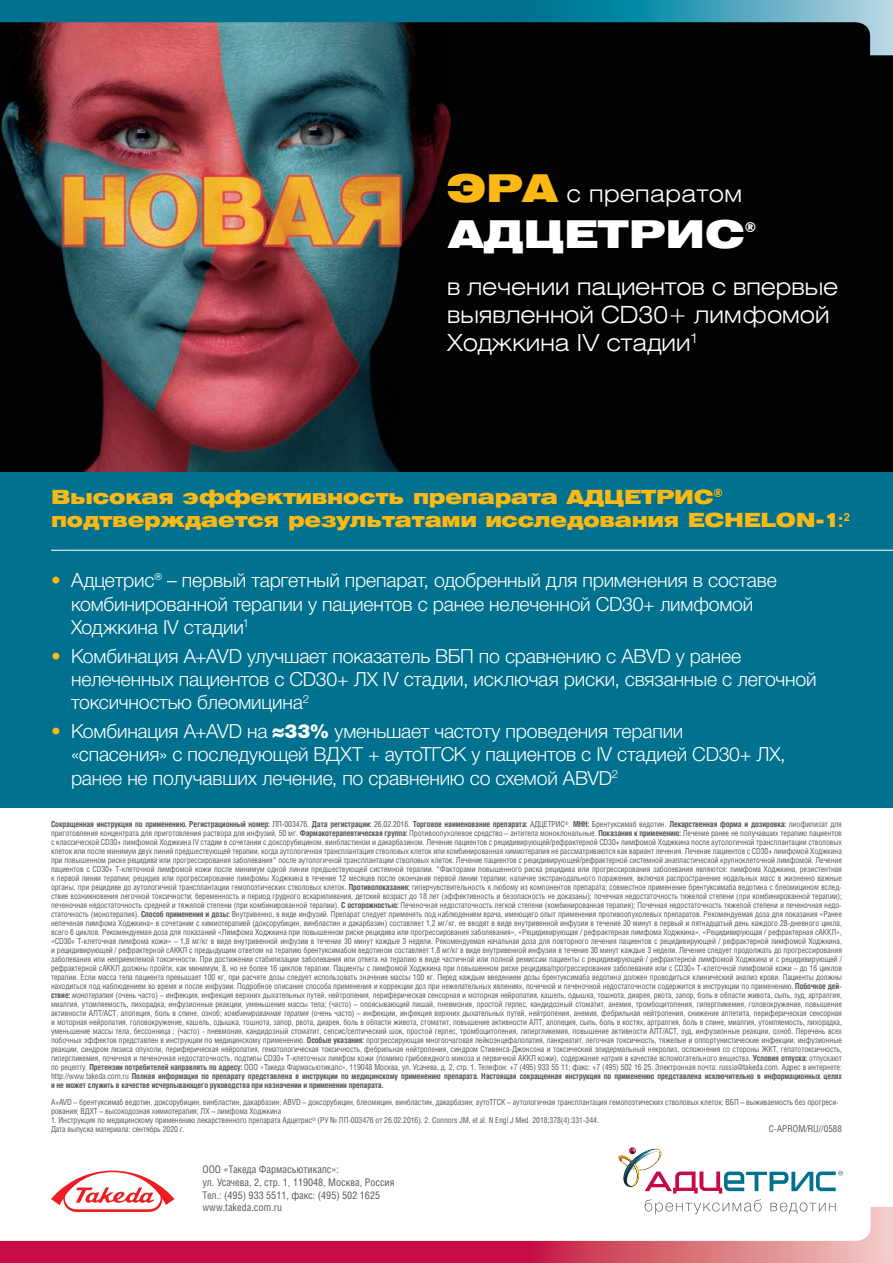
<style>
.page{position:relative;width:893px;height:1263px;background:#fff}
.page>*{position:absolute;margin:0;border:0;box-sizing:border-box;transform-origin:0 0}
.t1{font:38.1px "Helios Ext Black C";color:#fff}
.t2{font:23.55px/28.2px "Helios Ext Light C";letter-spacing:-.02em;color:#fff}
.t3{font:23.55px "Helios Ext Light C";color:#fff}
.t4{font:300 19.5px/23.4px "Helvetica Neue Cyr";letter-spacing:-.01em;color:#fff}
.t5{font:19.5px/23.4px "Helios Ext Black C";letter-spacing:-.01em;color:#fcb814}
.t6{font:13.5px "Helios Ext Black C";color:#fff}
.t7{font:10.5px/12.6px "Helios Cond C";color:#57585a}
.t8{font:9.45px "Helios Cond C";color:#57585a}
.t9{font:8.25px/9px "Helios Cond C";letter-spacing:-.01em;color:#57585a}
.s1{font-family:"Helios Ext Black C";font-size:38.1px;color:#fcb814}
.s2{font-family:"Helios C";font-weight:700}
.s3{color:#fcb814}
.s4{font-weight:900}
.s5{font-weight:700}
.s6{font-style:italic}
</style>
<div class="page">
<div style="left:0;top:0;width:893px;height:497px;background:#010204"></div>
<img style="left:1px;top:55px;width:450px;height:417px">
<svg style="left:0;top:0;width:893px;height:55px"></svg>
<div style="left:0;top:472px;width:893px;height:336px;background:#00718e"></div>
<svg style="left:0;top:1207px;width:893px;height:56px"></svg>
<hr style="left:51px;top:550px;width:842px;height:1px;background:#fff">
<svg style="left:645px;top:1199px;width:116px;height:15px"></svg>
<svg style="left:770px;top:1202px;width:65px;height:12px"></svg>
<svg style="left:618px;top:1147px;width:225px;height:46px"></svg>
<svg style="left:51px;top:1170px;width:124px;height:42px"></svg>
<h2 class="t3" style="left:447px;top:178px;width:297px"><span class="s1">ЭРА</span> с препаратом</h2>
<h1 class="t1" style="left:449px;top:212px;width:297px">АДЦЕТРИС</h1>
<h3 class="t6" style="left:745px;top:219px;width:13px">®</h3>
<h2 class="t2" style="left:447px;top:272px;width:393px">в лечении пациентов с впервые выявленной CD30+ лимфомой<br>Ходжкина IV стадии<sup>1</sup></h2>
<h3 class="t5" style="left:51px;top:485px;width:800px">Высокая эффективность препарата АДЦЕТРИС<sup>® </sup>подтверждается результатами исследования ECHELON-1<span class="s2">:</span><sup>2</sup></h3>
<h3 class="t4" style="left:71px;top:569px;width:707px;text-indent:-20px"><span class="s3">•</span> Адцетрис® – первый таргетный препарат, одобренный для применения в составе комбинированной терапии у пациентов с ранее нелеченной CD30+ лимфомой<br>Ходжкина IV стадии<sup>1</sup></h3>
<h3 class="t4" style="left:71px;top:644px;width:747px;text-indent:-20px"><span class="s3">•</span> Комбинация A+AVD улучшает показатель ВБП по сравнению с ABVD у ранее нелеченных пациентов с CD30+ ЛХ IV стадии, исключая риски, связанные с легочной токсичностью блеомицина<sup>2</sup></h3>
<h3 class="t4" style="left:71px;top:719px;width:716px;text-indent:-20px"><span class="s3">•</span> Комбинация А+AVD на <span class="s4">≈33%</span> уменьшает частоту проведения терапии<br>«спасения» с последующей ВДХТ + аутоТГСК у пациентов с IV стадией CD30+ ЛХ, ранее не получавших лечение, по сравнению со схемой ABVD<sup>2</sup></h3>
<p class="t9" style="left:51px;top:820px;width:792px;text-align:justify"><span class="s5">Сокращенная инструкция по применению. Регистрационный номер:</span> ЛП-003476. <span class="s5">Дата регистрации:</span> 26.02.2016. <span class="s5">Торговое наименование препарата:</span> АДЦЕТРИС<sup>®</sup>. <span class="s5">МНН:</span> Брентуксимаб ведотин. <span class="s5">Лекарственная форма и дозировка:</span> лиофилизат для приготовления концентрата для приготовления раствора для инфузий, 50 мг. <span class="s5">Фармакотерапевтическая группа:</span> Противоопухолевое средство – антитела моноклональные. <span class="s5">Показания к применению:</span> Лечение ранее не получавших терапию пациентов с классической CD30+ лимфомой Ходжкина IV стадии в сочетании с доксорубицином, винбластином и дакарбазином. Лечение пациентов с рецидивирующей/рефрактерной CD30+ лимфомой Ходжкина после аутологичной трансплантации стволовых клеток или после минимум двух линий предшествующей терапии, когда аутологичная трансплантация стволовых клеток или комбинированная химиотерапия не рассматриваются как вариант лечения. Лечение пациентов с CD30+ лимфомой Ходжкина при повышенном риске рецидива или прогрессирования заболевания* после аутологичной трансплантации стволовых клеток. Лечение пациентов с рецидивирующей/рефрактерной системной анапластической крупноклеточной лимфомой. Лечение пациентов с CD30+ Т-клеточной лимфомой кожи после минимум одной линии предшествующей системной терапии. *Факторами повышенного риска рецидива или прогрессирования заболевания являются: лимфома Ходжкина, резистентная к первой линии терапии; рецидив или прогрессирование лимфомы Ходжкина в течение 12 месяцев после окончания первой линии терапии; наличие экстранодального поражения, включая распространение нодальных масс в жизненно важные органы, при рецидиве до аутологичной трансплантации гемопоэтических стволовых клеток. <span class="s5">Противопоказания:</span> гиперчувствительность к любому из компонентов препарата; совместное применение брентуксимаба ведотина с блеомицином вслед&shy;ствие возникновения легочной токсичности; беременность и период грудного вскармливания, детский возраст до 18 лет (эффективность и безопасность не доказаны); почечная недостаточность тяжелой степени (при комбинированной терапии); печеночная недостаточность средней и тяжелой степени (при комбинированной терапии). <span class="s5">С осторожностью:</span> Печеночная недостаточность легкой степени (комбинированная терапия); Почечная недостаточность тяжелой степени и печеночная недо&shy;статочность (монотерапия). <span class="s5">Способ применения и дозы:</span> Внутривенно, в виде инфузий. Препарат следует применять под наблюдением врача, имеющего опыт применения противоопухолевых препаратов. Рекомендуемая доза для показания «Ранее нелеченая лимфома Ходжкина» в сочетании с химиотерапией (доксорубицин, винбластин и дакарбазин) составляет 1,2 мг/кг, ее вводят в виде внутривенной инфузии в течение 30 минут в первый и пятнадцатый день каждого 28-дневного цикла, всего 6 циклов. Рекомендуемая доза для показаний «Лимфома Ходжкина при повышенном риске рецидива или прогрессирования заболевания», «Рецидивирующая / рефрактерная лимфома Ходжкина», «Рецидивирующая / рефрактерная сАККЛ», «CD30+ Т-клеточная лимфома кожи» – 1,8 мг/кг в виде внутривенной инфузии в течение 30 минут каждые 3 недели. Рекомендуемая начальная доза для повторного лечения пациентов с рецидивирующей / рефрактерной лимфомой Ходжкина, и рецидивирующей / рефрактерной сАККЛ с предыдущим ответом на терапию брентуксимабом ведотином составляет 1,8 мг/кг в виде внутривенной инфузии в течение 30 минут каждые 3 недели. Лечение следует продолжать до прогрессирования заболевания или неприемлемой токсичности. При достижении стабилизации заболевания или ответа на терапию в виде частичной или полной ремиссии пациенты с рецидивирующей / рефрактерной лимфомой Ходжкина и с рецидивирующей / рефрактерной сАККЛ должны пройти, как минимум, 8, но не более 16 циклов терапии. Пациенты с лимфомой Ходжкина при повышенном риске рецидива/прогрессирования заболевания или с CD30+ Т-клеточной лимфомой кожи – до 16 циклов терапии. Если масса тела пациента превышает 100 кг, при расчете дозы следует использовать значение массы 100 кг. Перед каждым введением дозы брентуксимаба ведотина должен проводиться клинический анализ крови. Пациенты должны находиться под наблюдением во время и после инфузии. Подробное описание способа применения и коррекции доз при нежелательных явлениях, почечной и печеночной недостаточности содержится в инструкции по применению. <span class="s5">Побочное дей&shy;ствие:</span> <span class="s6">монотерапия</span> (очень часто) – инфекция, инфекция верхних дыхательных путей, нейтропения, периферическая сенсорная и моторная нейропатия, кашель, одышка, тошнота, диарея, рвота, запор, боль в области живота, сыпь, зуд, артралгия, миалгия, утомляемость, лихорадка, инфузионные реакции, уменьшение массы тела; (часто) – опоясывающий лишай, пневмония, простой герпес, кандидозный стоматит, анемия, тромбоцитопения, гипергликемия, головокружение, повышение активности АЛТ/АСТ, алопеция, боль в спине, озноб; <span class="s6">комбинированная терапия</span> (очень часто) – инфекции, инфекция верхних дыхательных путей, нейтропения, анемия, фебрильная нейтропения, снижение аппетита, периферическая сенсорная и моторная нейропатия, головокружение, кашель, одышка, тошнота, запор, рвота, диарея, боль в области живота, стоматит, повышение активности АЛТ, алопеция, сыпь, боль в костях, артралгия, боль в спине, миалгия, утомляемость, лихорадка, уменьшение массы тела, бессонница ; (часто) - пневмония, кандидозный стоматит, сепсис/септический шок, простой герпес, тромбоцитопения, гипергликемия, повышение активности АЛТ/АСТ, зуд, инфузионные реакции, озноб. Перечень всех побочных эффектов представлен в инструкции по медицинскому применению. <span class="s5">Особые указания:</span> прогрессирующая многоочаговая лейкоэнцефалопатия, панкреатит, легочная токсичность, тяжелые и оппортунистические инфекции, инфузионные реакции, синдром лизиса опухоли, периферическая нейропатия, гематологическая токсичность, фебрильная нейтропения, синдром Стивенса-Джонсона и токсический эпидермальный некролиз, осложнения со стороны ЖКТ, гепатотоксичность, гипергликемия, почечная и печеночная недостаточность, подтипы CD30+ Т-клеточных лимфом кожи (помимо грибовидного микоза и первичной АККЛ кожи), содержание натрия в качестве вспомогательного вещества. <span class="s5">Условия отпуска:</span> отпускают по рецепту. <span class="s5">Претензии потребителей направлять по адресу:</span> ООО «Такеда Фармасьютикалс», 119048 Москва, ул. Усачева, д. 2, стр. 1. Телефон: +7 (495) 933 55 11; факс: +7 (495) 502 16 25. Электронная почта: russia@takeda.com. Адрес в интернете: http://www.takeda.com.ru <span class="s5">Полная информация по препарату представлена в инструкции по медицинскому применению препарата. Настоящая сокращенная инструкция по применению представлена исключительно в информационных целях и не может служить в качестве исчерпывающего руководства при назначении и применении препарата.</span></p>
<p class="t8" style="left:769px;top:1122px;width:75px">C-APROM/RU//0588</p>
<p class="t9" style="left:51px;top:1098px;width:789px">A+AVD – брентуксимаб ведотин, доксорубицин, винбластин, дакарбазин; ABVD – доксорубицин, блеомицин, винбластин, дакарбазин; аутоТГСК – аутологичная трансплантация гемопоэтических стволовых клеток; ВБП – выживаемость без прогреси&shy;рования; ВДХТ – высокодозная химиотерапия; ЛХ – лимфома Ходжкина</p>
<p class="t9" style="left:51px;top:1116px;width:549px">1. Инструкция по медицинскому применению лекарственного препарата Адцетрис<sup>®</sup> (РУ № ЛП-003476 от 26.02.2016). 2. Connors JM, et al. N Engl J Med. 2018;378(4):331-344.<br>Дата выпуска материала: сентябрь 2020 г.</p>
<p class="t7" style="left:203px;top:1163px;width:193px">ООО «Такеда Фармасьютикалс»:<br>ул. Усачева, 2, стр. 1, 119048, Москва, Россия Тел.: (495) 933 5511, факс: (495) 502 1625 www.takeda.com.ru</p>
</div>
